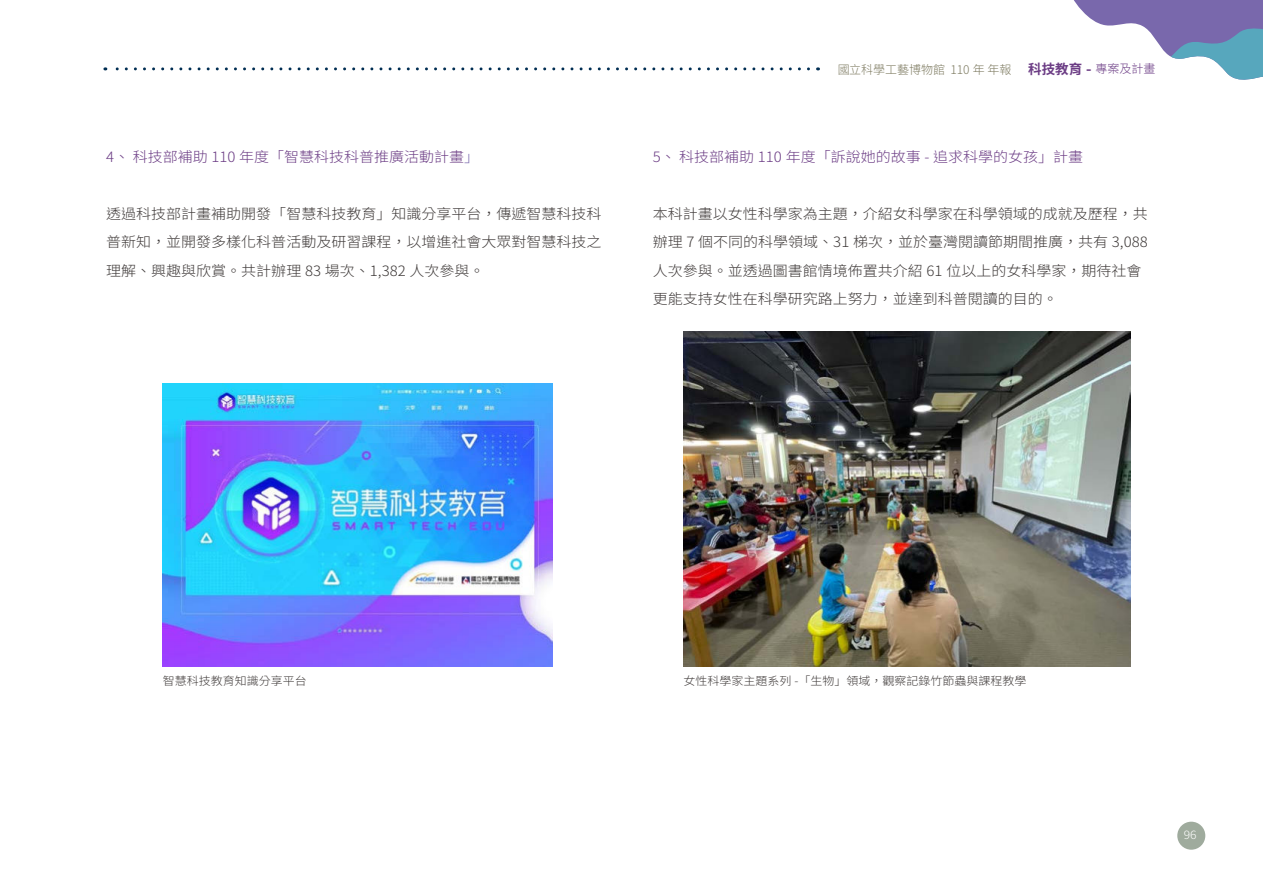
<style>
.page{position:relative;width:1263px;height:893px;background:#fff}
.page>*{position:absolute;margin:0;border:0;box-sizing:border-box;transform-origin:0 0}
.t1{font:300 14.25px/28.5px "Noto Sans CJ Ktc";color:#3f3a39;text-align:justify;scale:1.05 1}
.t2{font:300 14.25px "Noto Sans CJ Ktc";color:#6c3d85;scale:1.05 1}
.t3{font:300 12px "Noto Sans CJ Ktc";color:#7d7a60}
.t4{font:300 11.4px "Noto Sans CJ Ktc";color:#3f3a39;scale:1.05 1}
.t5{font:300 11.4px "Noto Sans CJ Ktc";color:#fff;scale:1.05 1}
.s1{color:#7968ac}
.s2{font-family:"Noto Sans Mono CJ Ktc";font-weight:700;font-size:13.5px;color:#6c3d85}
.s3{color:#6c3d85}
</style>
<div class="page">
<div style="left:1177px;top:822px;width:28px;height:28px;background:#9fab9d;border-radius:50%"></div>
<svg style="left:105px;top:67px;width:703px;height:3px"></svg>
<svg style="left:1074px;top:0;width:189px;height:80px"></svg>
<img style="left:162px;top:383px;width:391px;height:284px">
<img style="left:683px;top:332px;width:447px;height:335px">
<p class="t2" style="left:106px;top:148px;width:357px">4、 科技部補助 110 年度「智慧科技科普推廣活動計畫<span class="s1">」</span></p>
<p class="t1" style="left:106px;top:200px;width:473px">透過科技部計畫補助開發「智慧科技教育」知識分享平台，傳遞智慧科技科普新知，並開發多樣化科普活動及研習課程，以增進社會大眾對智慧科技之理解、興趣與欣賞。共計辦理 83 場次、1,382 人次參與。</p>
<p class="t3" style="left:837px;top:63px;width:320px">國立科學工藝博物館 110 年 年報 <span class="s2">科技教育 -</span> <span class="s3">專案及計畫</span></p>
<p class="t2" style="left:653px;top:148px;width:411px">5、 科技部補助 110 年度「訴說她的故事 - 追求科學的女孩」計畫</p>
<p class="t1" style="left:653px;top:200px;width:473px;text-align:left">本科計畫以女性科學家為主題，介紹女科學家在科學領域的成就及歷程，共辦理 7 個不同的科學領域、31 梯次，並於臺灣閱讀節期間推廣，共有 3,088人次參與。並透過圖書館情境佈置共介紹 61 位以上的女科學家，期待社會更能支持女性在科學研究路上努力，並達到科普閱讀的目的。</p>
<p class="t4" style="left:163px;top:674px;width:139px">智慧科技教育知識分享平台</p>
<p class="t4" style="left:683px;top:674px;width:328px">女性科學家主題系列 -「生物」領域，觀察記錄竹節蟲與課程教學</p>
<p class="t5" style="left:1184px;top:828px;width:14px">96</p>
</div>
